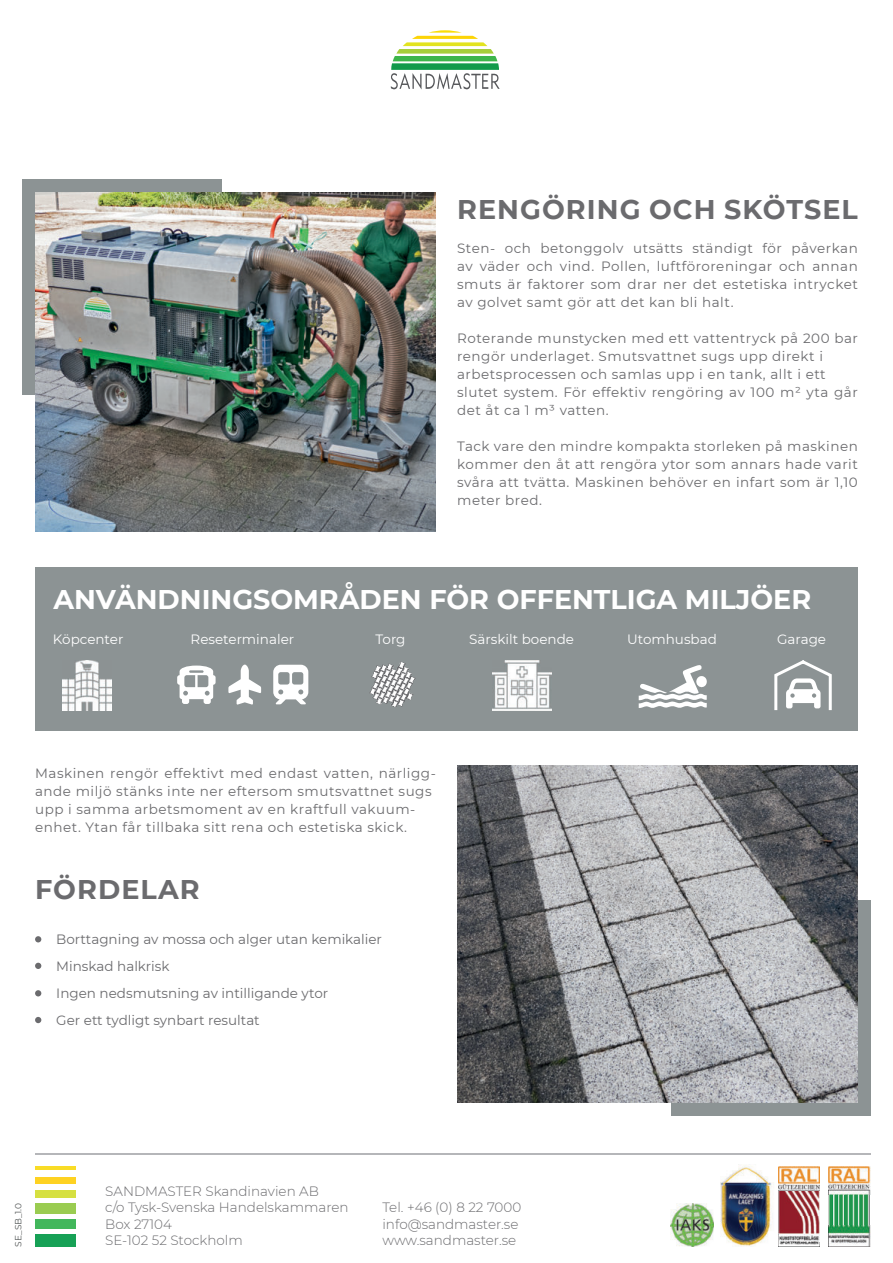
<style>
.page{position:relative;width:893px;height:1263px;background:#fff}
.page>*{position:absolute;margin:0;border:0;box-sizing:border-box;transform-origin:0 0}
.t1{font:700 27px "Montserrat";color:#fff}
.t2{font:700 27px "Montserrat";letter-spacing:.04em;color:#6b6b6e}
.t3{font:13.5px/18px "Montserrat";letter-spacing:.04em;color:#6b6b6e;text-align:justify}
.t4{font:300 13.5px/16.2px "Montserrat";color:#6b6b6e}
.t5{font:13.5px/27px "Montserrat";color:#6b6b6e}
.t6{font:13.5px "Montserrat";color:#fff}
.t7{font:9px "Montserrat";color:#555959}
</style>
<div class="page">
<div style="left:671px;top:901px;width:200px;height:215px;background:#8c9394"></div>
<hr style="left:35px;top:1153px;width:836px;height:2px;background:#b5b6b9">
<div style="left:35px;top:567px;width:823px;height:164px;background:#8c9394"></div>
<img style="left:457px;top:765px;width:401px;height:338px">
<div style="left:22px;top:180px;width:200px;height:215px;background:#8c9394"></div>
<img style="left:35px;top:193px;width:401px;height:339px">
<svg style="left:35px;top:936px;width:6px;height:6px"></svg>
<svg style="left:35px;top:963px;width:6px;height:6px"></svg>
<svg style="left:35px;top:990px;width:6px;height:6px"></svg>
<svg style="left:35px;top:1017px;width:6px;height:6px"></svg>
<img style="left:670px;top:1204px;width:43px;height:43px">
<img style="left:720px;top:1165px;width:100px;height:82px">
<img style="left:828px;top:1166px;width:43px;height:81px">
<div style="left:35px;top:1234px;width:40px;height:12px;background:#17a156"></div>
<div style="left:35px;top:1219px;width:40px;height:9px;background:#42b75b"></div>
<div style="left:35px;top:1203px;width:40px;height:10px;background:#9acc51"></div>
<div style="left:35px;top:1190px;width:40px;height:8px;background:#d6e041"></div>
<div style="left:35px;top:1177px;width:40px;height:6px;background:#fed222"></div>
<hr style="left:35px;top:1166px;width:40px;height:4px;background:#f9dc26">
<svg style="left:639px;top:665px;width:68px;height:43px"></svg>
<img style="left:63px;top:660px;width:48px;height:50px">
<img style="left:493px;top:660px;width:59px;height:50px">
<svg style="left:391px;top:30px;width:109px;height:59px"></svg>
<svg style="left:228px;top:665px;width:33px;height:39px"></svg>
<svg style="left:177px;top:665px;width:39px;height:39px"></svg>
<svg style="left:273px;top:665px;width:35px;height:39px"></svg>
<svg style="left:774px;top:660px;width:58px;height:51px"></svg>
<img style="left:369px;top:662px;width:47px;height:45px">
<h1 class="t2" style="left:457px;top:194px;width:402px">RENGÖRING OCH SKÖTSEL</h1>
<p class="t3" style="left:457px;top:240px;width:402px">Sten- och betonggolv utsätts ständigt för påverkan av väder och vind. Pollen, luftföroreningar och annan smuts är faktorer som drar ner det estetiska intrycket av golvet samt gör att det kan bli halt.</p>
<p class="t3" style="left:457px;top:330px;width:402px;text-align:left">Roterande munstycken med ett vattentryck på 200 bar rengör underlaget. Smutsvattnet sugs upp direkt i arbetsprocessen och samlas upp i en tank, allt i ett slutet system. För effektiv rengöring av 100 m² yta går det åt ca 1 m³ vatten.</p>
<p class="t3" style="left:457px;top:438px;width:402px">Tack vare den mindre kompakta storleken på maskinen kommer den åt att rengöra ytor som annars hade varit svåra att tvätta. Maskinen behöver en infart som är 1,10 meter bred.</p>
<h1 class="t1" style="left:54px;top:585px;width:759px">ANVÄNDNINGSOMRÅDEN FÖR OFFENTLIGA MILJÖER</h1>
<p class="t6" style="left:53px;top:633px;width:72px">Köpcenter</p>
<p class="t6" style="left:191px;top:633px;width:105px">Reseterminaler</p>
<p class="t6" style="left:376px;top:633px;width:31px">Torg</p>
<p class="t6" style="left:469px;top:633px;width:106px">Särskilt boende</p>
<p class="t6" style="left:627px;top:633px;width:91px">Utomhusbad</p>
<p class="t6" style="left:777px;top:633px;width:51px">Garage</p>
<p class="t3" style="left:35px;top:765px;width:402px;text-align:left">Maskinen rengör effektivt med endast vatten, närligg&shy;ande miljö stänks inte ner eftersom smutsvattnet sugs upp i samma arbetsmoment av en kraftfull vakuum&shy;enhet. Ytan får tillbaka sitt rena och estetiska skick.</p>
<h1 class="t2" style="left:35px;top:874px;width:166px">FÖRDELAR</h1>
<p class="t5" style="left:56px;top:926px;width:327px">Borttagning av mossa och alger utan kemikalier Minskad halkrisk<br>Ingen nedsmutsning av intilligande ytor<br>Ger ett tydligt synbart resultat</p>
<p class="t7" style="left:14px;top:1247px;width:46px;rotate:-90deg">SE_SB_1.0</p>
<p class="t4" style="left:105px;top:1184px;width:245px">SANDMASTER Skandinavien AB<br>c/o Tysk-Svenska Handelskammaren<br>Box 27104<br>SE-102 52 Stockholm</p>
<p class="t4" style="left:382px;top:1200px;width:140px">Tel. +46 (0) 8 22 7000 info@sandmaster.se</p>
<p class="t4" style="left:382px;top:1232px;width:135px">www.sandmaster.se</p>
</div>
